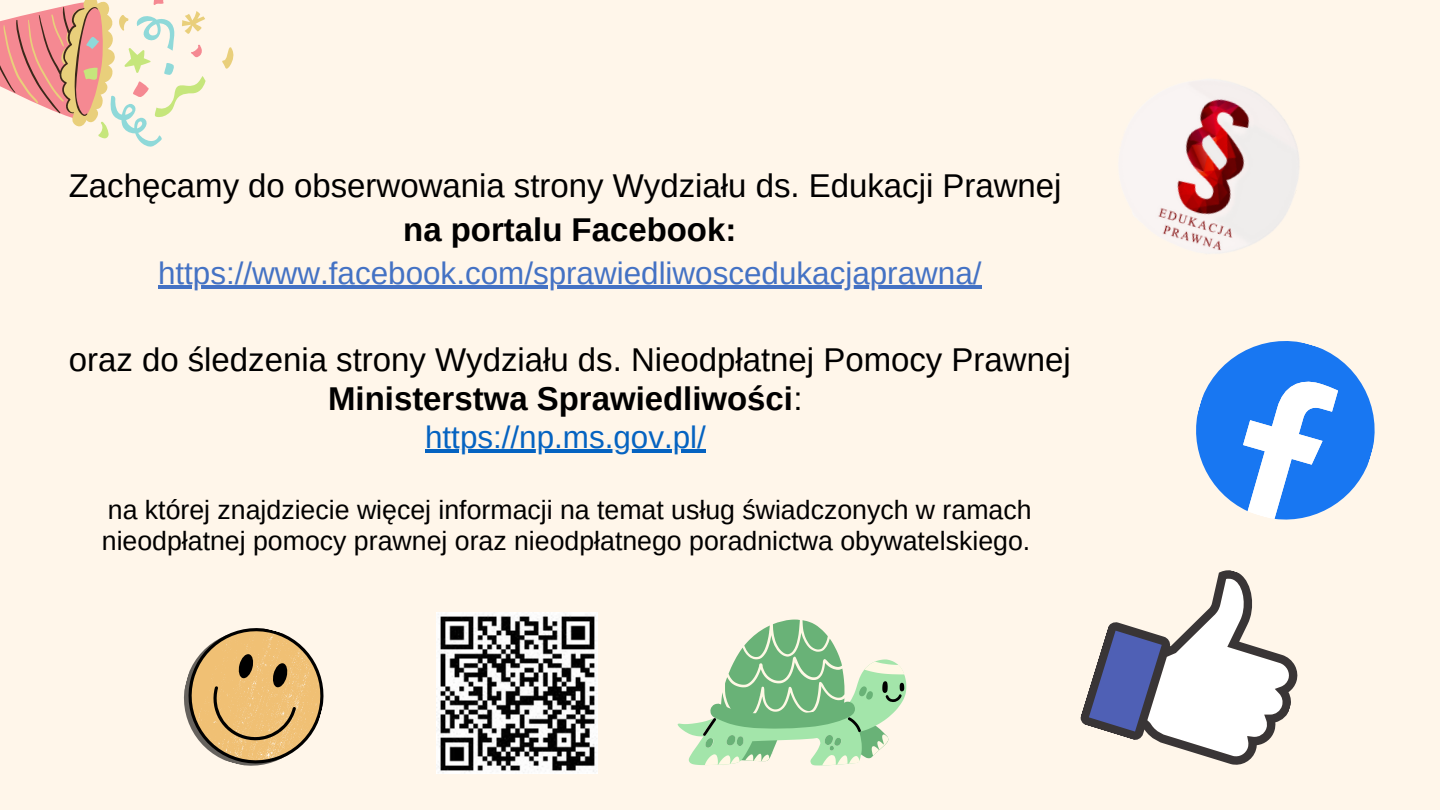
<style>
.page{position:relative;width:1440px;height:810px;background:#fff6ea}
.page>*{position:absolute;margin:0;border:0;box-sizing:border-box;transform-origin:0 0}
.t1{font:33px/39.3px "Arimo";color:#000;text-align:center}
.t2{font:700 33px "Arimo";color:#000}
.t3{font:31.4px "Arimo";color:#4472c4}
.t4{font:31.4px "Arimo";color:#0563c1}
.t5{font:26.7px/31.4px "Arimo";color:#000}
.s1{font-weight:700}
</style>
<div class="page">
<hr style="left:158px;top:285px;width:824px;height:4px;background:#4472c4">
<hr style="left:425px;top:450px;width:281px;height:3px;background:#0563c1">
<svg style="left:1196px;top:341px;width:179px;height:161px;fill:#1877f2"></svg>
<svg style="left:1226px;top:368px;width:113px;height:152px;background:#6ea9f5"></svg>
<svg style="left:1080px;top:570px;width:218px;height:195px"></svg>
<img style="left:1133px;top:80px;width:166px;height:173px">
<svg style="left:0;top:0;width:226px;height:147px"></svg>
<svg style="left:678px;top:620px;width:228px;height:146px"></svg>
<svg style="left:184px;top:628px;width:140px;height:138px"></svg>
<img style="left:437px;top:612px;width:161px;height:161px">
<p class="t1" style="left:69px;top:166px;width:994px">Zachęcamy do obserwowania strony Wydziału ds. Edukacji Prawnej</p>
<p class="t2" style="left:403px;top:212px;width:335px">na portalu Facebook:</p>
<p class="t3" style="left:158px;top:255px;width:825px">https://www.facebook.com/sprawiedliwoscedukacjaprawna/</p>
<p class="t1" style="left:69px;top:340px;width:1003px">oraz do śledzenia strony Wydziału ds. Nieodpłatnej Pomocy Prawnej<br><span class="s1">Ministerstwa Sprawiedliwości</span>:</p>
<p class="t4" style="left:425px;top:420px;width:282px">https://np.ms.gov.pl/</p>
<p class="t5" style="left:102px;top:494px;width:931px">na której znajdziecie więcej informacji na temat usług świadczonych w ramach nieodpłatnej pomocy prawnej oraz nieodpłatnego poradnictwa obywatelskiego.</p>
</div>
